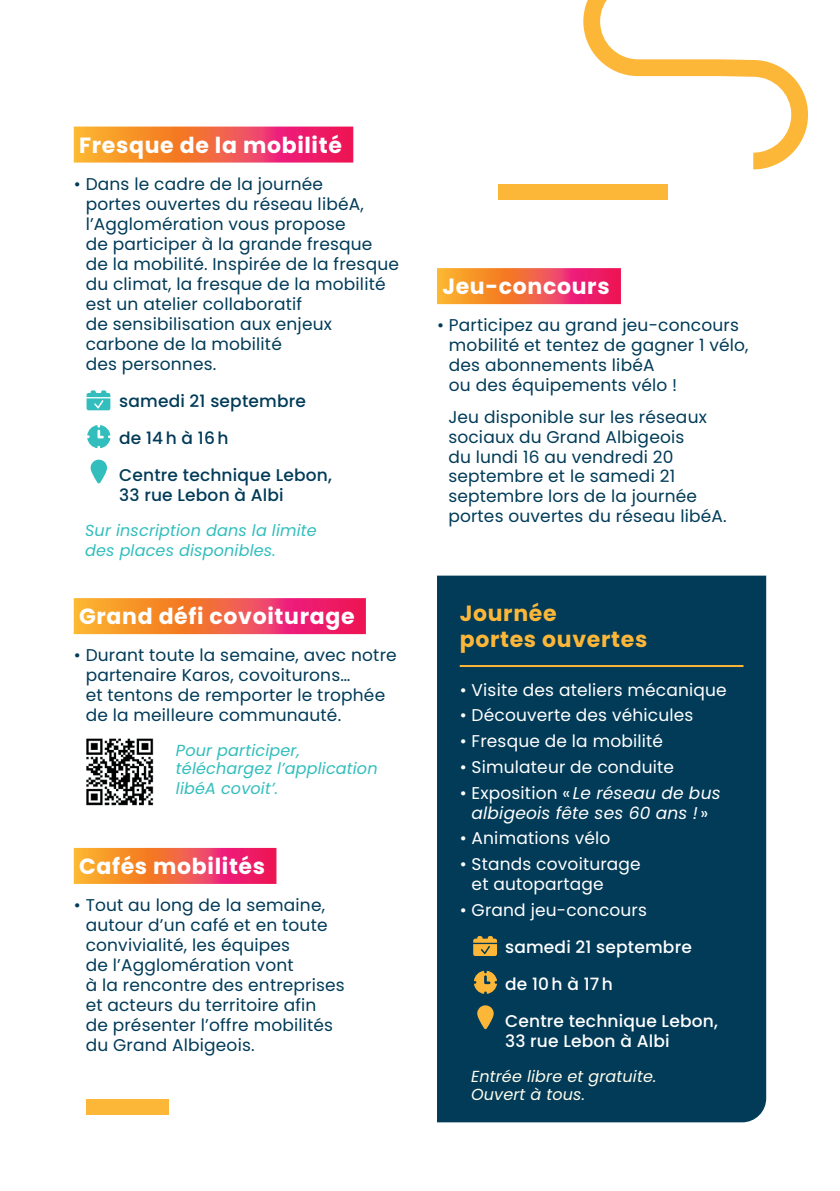
<style>
.page{position:relative;width:840px;height:1191px;background:#fff}
.page>*{position:absolute;margin:0;border:0;box-sizing:border-box;transform-origin:0 0}
.t1{font:700 22px "Poppins";letter-spacing:.03em;color:#fff}
.t2{font:700 22px/26px "Poppins";letter-spacing:.03em;color:#fcb638}
.t3{font:17px/20px "Poppins";letter-spacing:.01em;color:#013b58}
.t4{font:17px/20px "Poppins";letter-spacing:.01em;color:#fff}
.t5{font:500 17px/37px "Poppins";letter-spacing:.01em;color:#fff}
.t6{font:500 17px/37px "Poppins";letter-spacing:.01em;color:#013b58}
.t7{font:italic 17px/20px "Poppins";letter-spacing:.01em;color:#fff;text-align:center}
.t8{font:italic 16px/20px "Poppins";letter-spacing:.01em;color:#31bebc}
.t9{font:italic 16px/18px "Poppins";letter-spacing:.01em;color:#fffdec}
.s1{font-style:normal}
</style>
<div class="page">
<svg style="left:86px;top:390px;width:24px;height:20px"></svg>
<svg style="left:87px;top:425px;width:23px;height:23px"></svg>
<svg style="left:90px;top:460px;width:17px;height:24px"></svg>
<div style="left:437px;top:575px;width:328px;height:547px;background:#013b58"></div>
<svg style="left:473px;top:936px;width:23px;height:20px"></svg>
<svg style="left:473px;top:970px;width:23px;height:24px"></svg>
<svg style="left:477px;top:1005px;width:16px;height:24px"></svg>
<hr style="left:459px;top:665px;width:284px;height:2px;background:#fcb638">
<svg style="left:74px;top:127px;width:279px;height:36px;background:#f26249"></svg>
<svg style="left:74px;top:598px;width:292px;height:36px;background:#f26048"></svg>
<svg style="left:74px;top:848px;width:202px;height:36px;background:#f26047"></svg>
<svg style="left:437px;top:268px;width:183px;height:36px;background:#f26148"></svg>
<svg style="left:583px;top:0;width:224px;height:169px"></svg>
<div style="left:498px;top:184px;width:169px;height:16px;background:#fcb638"></div>
<div style="left:86px;top:1099px;width:83px;height:16px;background:#fcb638"></div>
<img style="left:86px;top:738px;width:68px;height:68px">
<p class="t1" style="left:79px;top:132px;width:264px">Fresque de la mobilité</p>
<p class="t3" style="left:86px;top:174px;width:314px;text-indent:-12px">• Dans le cadre de la journée<br>portes ouvertes du réseau libéA, l’Agglomération vous propose<br>de participer à la grande fresque<br>de la mobilité. Inspirée de la fresque du climat, la fresque de la mobilité est un atelier collaboratif<br>de sensibilisation aux enjeux carbone de la mobilité<br>des personnes.</p>
<p class="t6" style="left:119px;top:382px;width:214px">samedi 21 septembre de 14h à 16h<br>Centre technique Lebon,</p>
<p class="t6" style="left:119px;top:476px;width:166px">33 rue Lebon à Albi</p>
<p class="t8" style="left:85px;top:520px;width:233px">Sur inscription dans la limite des places disponibles.</p>
<p class="t1" style="left:79px;top:603px;width:277px">Grand défi covoiturage</p>
<p class="t3" style="left:86px;top:645px;width:312px;text-indent:-12px">• Durant toute la semaine, avec notre partenaire Karos, covoiturons…<br>et tentons de remporter le trophée de la meilleure communauté.</p>
<p class="t8" style="left:176px;top:741px;width:203px;line-height:18px">Pour participer, téléchargez l’application</p>
<p class="t8" style="left:176px;top:778px;width:104px">libéA covoit’.</p>
<p class="t1" style="left:79px;top:853px;width:187px">Cafés mobilités</p>
<p class="t3" style="left:86px;top:895px;width:260px;text-indent:-12px">• Tout au long de la semaine, autour d’un café et en toute convivialité, les équipes<br>de l’Agglomération vont<br>à la rencontre des entreprises et acteurs du territoire afin<br>de présenter l’offre mobilités du Grand Albigeois.</p>
<p class="t1" style="left:442px;top:274px;width:169px">Jeu-concours</p>
<p class="t3" style="left:448px;top:315px;width:301px;text-indent:-12px">• Participez au grand jeu-concours mobilité et tentez de gagner 1 vélo, des abonnements libéA<br>ou des équipements vélo !</p>
<p class="t3" style="left:448px;top:406px;width:279px">Jeu disponible sur les réseaux sociaux du Grand Albigeois<br>du lundi 16 au vendredi 20 septembre et le samedi 21 septembre lors de la journée portes ouvertes du réseau libéA.</p>
<p class="t2" style="left:459px;top:601px;width:189px">Journée<br>portes ouvertes</p>
<p class="t4" style="left:459px;top:680px;width:268px">• Visite des ateliers mécanique</p>
<p class="t4" style="left:459px;top:705px;width:235px">• Découverte des véhicules</p>
<p class="t4" style="left:459px;top:731px;width:205px">• Fresque de la mobilité</p>
<p class="t4" style="left:459px;top:757px;width:216px">• Simulateur de conduite</p>
<p class="t7" style="left:459px;top:782px;width:262px"><span class="s1">• Exposition «</span> Le réseau de bus albigeois fête ses 60 ans ! <span class="s1">»</span></p>
<p class="t4" style="left:459px;top:828px;width:152px">• Animations vélo</p>
<p class="t4" style="left:471px;top:854px;width:171px;text-indent:-12px">• Stands covoiturage et autopartage</p>
<p class="t4" style="left:459px;top:899px;width:189px">• Grand jeu-concours</p>
<p class="t5" style="left:505px;top:928px;width:214px">samedi 21 septembre de 10h à 17h<br>Centre technique Lebon,</p>
<p class="t5" style="left:505px;top:1022px;width:166px">33 rue Lebon à Albi</p>
<p class="t9" style="left:471px;top:1067px;width:187px">Entrée libre et gratuite.<br>Ouvert à tous.</p>
</div>
